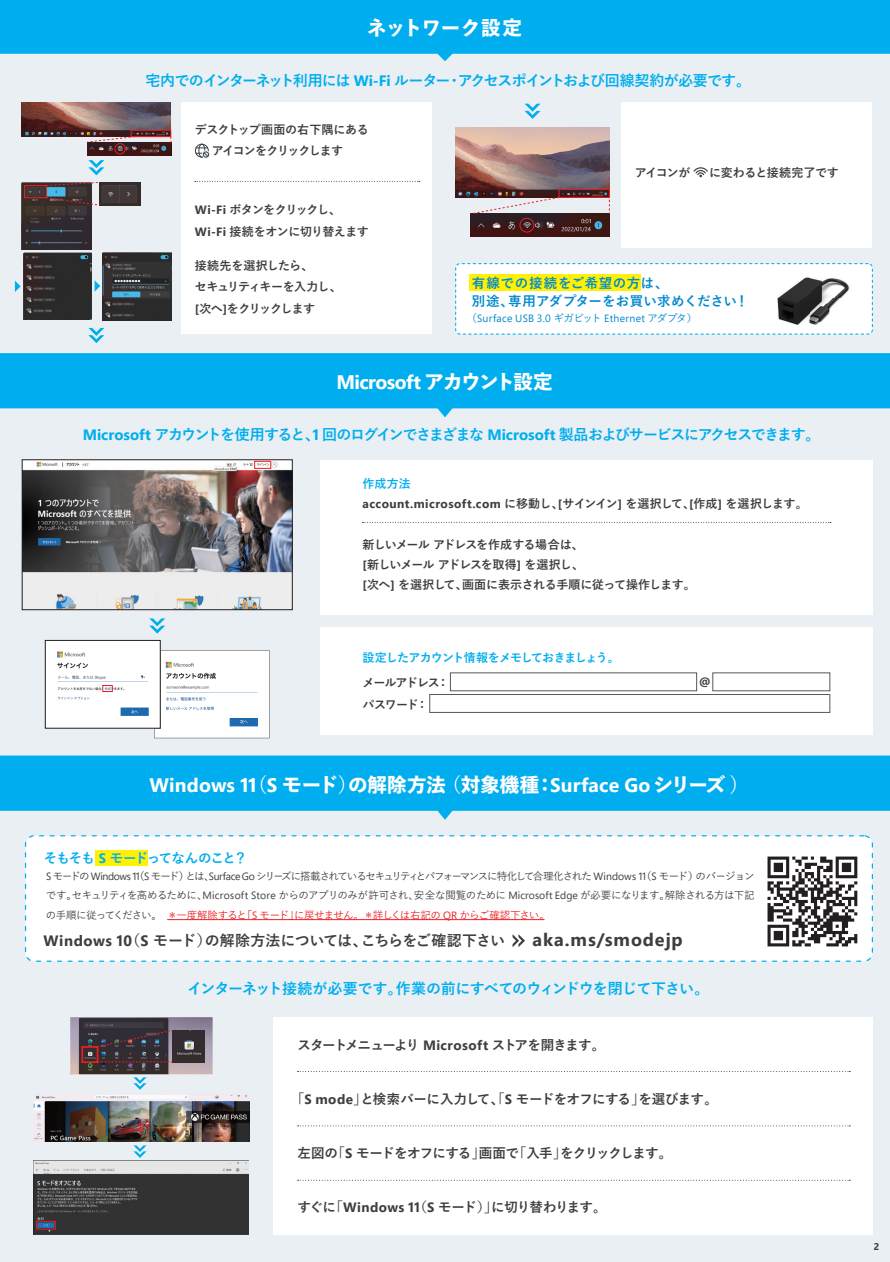
<style>
.page{position:relative;width:890px;height:1262px;background:#fff}
.page>*{position:absolute;margin:0;border:0;box-sizing:border-box;transform-origin:0 0}
.t1{font:800 19.5px "Yu Go Std N";letter-spacing:-.01em;color:#fff}
.t2{font:700 19.5px "Segoe Pro";letter-spacing:-.03em;color:#fff}
.t3{font:700 18px "Segoe Pro";letter-spacing:.05em;color:#3e3e3f}
.t4{font:700 15px "Yu Go";letter-spacing:-.08em;color:#00aeef}
.t5{font:700 15px "Yu Go";letter-spacing:-.05em;color:#00aeef}
.t6{font:700 15px "Yu Go";letter-spacing:-.035em;color:#3e3e3f}
.t7{font:700 13.5px "Yu Go";letter-spacing:-.06em;color:#3e3e3f}
.t8{font:700 13.5px "Yu Go";letter-spacing:-.04em;color:#3e3e3f}
.t9{font:700 13.5px/18px "Yu Go";letter-spacing:.03em;color:#0089cf}
.t10{font:700 13.5px "Yu Go";letter-spacing:-.1em;color:#3e3e3f}
.t11{font:700 13.5px "Yu Go";letter-spacing:-.07em;color:#00aeef}
.t12{font:700 12px/20.2px "Yu Go";letter-spacing:-.055em;color:#3e3e3f}
.t13{font:700 12px "Segoe Pro";letter-spacing:.035em;color:#3e3e3f}
.t14{font:700 12px/21.8px "Yu Go";letter-spacing:-.075em;color:#3e3e3f}
.t15{font:700 12px "Yu Go";letter-spacing:-.065em;color:#00aeef}
.t16{font:700 12px "Yu Go";letter-spacing:-.015em;color:#3e3e3f}
.t17{font:700 12px "Yu Go";letter-spacing:-.09em;color:#3e3e3f}
.t18{font:500 10.5px/19.2px "Yu Go";letter-spacing:-.07em;color:#3e3e3f;text-align:justify}
.t19{font:10.5px "Segoe Pro";letter-spacing:.03em;color:#0089cf}
.t20{font:700 9.75px "Segoe Pro";color:#3e3e3f}
.s1{font-family:"Segoe Pro"}
.s2{font-family:"Yu Go";font-weight:500}
.s3{font-family:"Yu Go Std N";font-weight:800}
.s4{font-family:"Yu Go"}
.s5{font-family:"Segoe Pro";font-weight:700}
.s6{font-family:"Segoe Pro";font-weight:400}
.s7{color:#ee1d23}
.s8{font-family:"Segoe Pro";font-weight:400;color:#ee1d23}
</style>
<div class="page">
<div style="left:0;top:0;width:890px;height:1261px;background:#e9eff3"></div>
<img style="left:471px;top:214px;width:138px;height:22px">
<img style="left:22px;top:182px;width:70px;height:67px">
<img style="left:87px;top:142px;width:84px;height:13px">
<div style="left:26px;top:835px;width:846px;height:125px;background:#fff;border-radius:8px"></div>
<div style="left:25px;top:835px;width:848px;height:126px;border:1px dashed #00aeef;border-radius:8px"></div>
<div style="left:96px;top:850px;width:52px;height:15px;background:#fff101"></div>
<div style="left:455px;top:263px;width:418px;height:71px;background:#fff"></div>
<div style="left:273px;top:1016px;width:599px;height:218px;background:#fff"></div>
<div style="left:622px;top:103px;width:250px;height:145px;background:#fff"></div>
<div style="left:181px;top:103px;width:251px;height:231px;background:#fff"></div>
<svg style="left:195px;top:181px;width:225px;height:1px"></svg>
<div style="left:470px;top:275px;width:171px;height:16px;background:#fff101"></div>
<img style="left:769px;top:269px;width:84px;height:58px">
<div style="left:320px;top:459px;width:553px;height:155px;background:#fff"></div>
<svg style="left:363px;top:522px;width:468px;height:1px"></svg>
<img style="left:24px;top:461px;width:267px;height:147px">
<div style="left:22px;top:459px;width:271px;height:151px;border:1px solid #231f20"></div>
<div style="left:195px;top:144px;width:14px;height:13px;border:1px solid #3e3e3f;border-radius:50%"></div>
<svg style="left:196px;top:143px;width:13px;height:15px"></svg>
<svg style="left:154px;top:650px;width:115px;height:88px;background:#f0f2f4"></svg>
<img style="left:47px;top:642px;width:111px;height:84px">
<img style="left:154px;top:650px;width:4px;height:76px">
<div style="left:45px;top:640px;width:115px;height:88px;border:1px solid #231f20"></div>
<svg style="left:298px;top:1125px;width:552px;height:1px"></svg>
<svg style="left:298px;top:1179px;width:552px;height:1px"></svg>
<img style="left:22px;top:103px;width:149px;height:34px">
<img style="left:70px;top:1017px;width:143px;height:56px">
<div style="left:81px;top:1045px;width:17px;height:17px;border:2px solid #ee1d23"></div>
<img style="left:172px;top:1029px;width:32px;height:32px">
<svg style="left:98px;top:1029px;width:75px;height:18px"></svg>
<svg style="left:98px;top:1061px;width:74px;height:1px"></svg>
<img style="left:34px;top:1160px;width:215px;height:74px">
<hr style="left:167px;top:919px;width:378px;height:1px;background:#ee1d23">
<svg style="left:768px;top:856px;width:89px;height:90px"></svg>
<div style="left:36px;top:1220px;width:20px;height:9px;border:1px solid #ee1d23"></div>
<div style="left:254px;top:461px;width:17px;height:7px;border:1px solid #ee1d23"></div>
<div style="left:102px;top:685px;width:11px;height:6px;border:1px solid #ee1d23"></div>
<img style="left:456px;top:127px;width:153px;height:70px">
<div style="left:131px;top:130px;width:40px;height:7px;border:1px solid #ee1d23"></div>
<svg style="left:86px;top:136px;width:50px;height:7px"></svg>
<div style="left:114px;top:143px;width:12px;height:11px;border:1px solid #ee1d23;border-radius:50%"></div>
<div style="left:558px;top:189px;width:52px;height:9px;border:1px solid #ee1d23"></div>
<svg style="left:470px;top:196px;width:90px;height:19px"></svg>
<svg style="left:609px;top:191px;width:1px;height:23px"></svg>
<div style="left:520px;top:218px;width:14px;height:14px;border:1px solid #ee1d23;border-radius:50%"></div>
<div style="left:320px;top:627px;width:552px;height:107px;background:#fff"></div>
<div style="left:430px;top:694px;width:400px;height:18px;border:1px solid #57585a"></div>
<svg style="left:0;top:0;width:890px;height:61px;background:#1bb5ef"></svg>
<svg style="left:0;top:353px;width:890px;height:64px;background:#1fb6ef"></svg>
<svg style="left:0;top:755px;width:890px;height:64px;background:#1fb6ef"></svg>
<svg style="left:88px;top:160px;width:16px;height:15px"></svg>
<svg style="left:88px;top:328px;width:16px;height:15px"></svg>
<svg style="left:149px;top:618px;width:16px;height:15px"></svg>
<svg style="left:133px;top:1077px;width:14px;height:12px"></svg>
<svg style="left:513px;top:934px;width:12px;height:13px"></svg>
<svg style="left:133px;top:1145px;width:14px;height:12px"></svg>
<svg style="left:525px;top:104px;width:16px;height:15px"></svg>
<div style="left:24px;top:185px;width:23px;height:13px;border:1px solid #ee1d23"></div>
<img style="left:100px;top:182px;width:40px;height:23px">
<svg style="left:45px;top:182px;width:56px;height:4px"></svg>
<svg style="left:45px;top:197px;width:56px;height:9px"></svg>
<svg style="left:15px;top:281px;width:6px;height:11px"></svg>
<svg style="left:95px;top:281px;width:5px;height:10px"></svg>
<img style="left:23px;top:252px;width:69px;height:67px">
<img style="left:103px;top:252px;width:68px;height:68px">
<img style="left:34px;top:1094px;width:215px;height:46px">
<svg style="left:693px;top:167px;width:15px;height:10px"></svg>
<h1 class="t1" style="left:367px;top:12px;width:156px">ネットワーク設定</h1>
<h3 class="t4" style="left:146px;top:72px;width:607px">宅内でのインターネット利用には <span class="s1">Wi-Fi</span> ルーター・アクセスポイントおよび回線契約が必要です。</h3>
<p class="t12" style="left:212px;top:119px;width:158px;line-height:21.8px;text-indent:-17px">デスクトップ画面の右下隅にあるアイコンをクリックします</p>
<p class="t12" style="left:195px;top:199px;width:175px;line-height:21.8px"><span class="s1">Wi-Fi</span> ボタンをクリックし、<br><span class="s1">Wi-Fi</span> 接続をオンに切り替えます</p>
<p class="t14" style="left:195px;top:254px;width:148px">接続先を選択したら、<br>セキュリティキーを入力し、<span class="s1">[</span>次へ<span class="s1">]</span>をクリックします</p>
<p class="t12" style="left:635px;top:162px;width:57px">アイコンが</p>
<p class="t16" style="left:709px;top:165px;width:131px">に変わると接続完了です</p>
<p class="t9" style="left:472px;top:274px;width:278px">有線での接続をご希望の方は、<br>別途、専用アダプターをお買い求めください！</p>
<p class="t19" style="left:467px;top:311px;width:232px"><span class="s2">（</span>Surface USB 3.0 <span class="s2">ギガビット</span> Ethernet <span class="s2">アダプタ）</span></p>
<h1 class="t2" style="left:337px;top:368px;width:218px">Microsoft <span class="s3">アカウント設定</span></h1>
<h3 class="t4" style="left:83px;top:426px;width:739px"><span class="s1">Microsoft</span> アカウントを使用すると、<span class="s1">1</span> 回のログインでさまざまな <span class="s1">Microsoft</span> 製品およびサービスにアクセスできます。</h3>
<p class="t15" style="left:363px;top:476px;width:50px">作成方法</p>
<p class="t13" style="left:363px;top:495px;width:447px">account.microsoft.com <span class="s4">に移動し、</span>[<span class="s4">サインイン</span>] <span class="s4">を選択して、</span>[<span class="s4">作成</span>] <span class="s4">を選択します。</span></p>
<p class="t12" style="left:363px;top:534px;width:335px">新しいメールアドレスを作成する場合は、<br><span class="s1">[</span>新しいメールアドレスを取得<span class="s1">]</span> を選択し、<br><span class="s1">[</span>次へ<span class="s1">]</span> を選択して、画面に表示される手順に従って操作します。</p>
<p class="t15" style="left:363px;top:650px;width:259px">設定したアカウント情報をメモしておきましょう。</p>
<p class="t17" style="left:363px;top:676px;width:88px">メールアドレス：</p>
<p class="t13" style="left:699px;top:672px;width:13px">@</p>
<p class="t12" style="left:363px;top:694px;width:67px">パスワード：</p>
<h1 class="t1" style="left:149px;top:768px;width:602px"><span class="s5">Windows 11</span>（<span class="s5">S</span> モード）の解除方法（対象機種：<span class="s5">Surface Go</span>シリーズ）</h1>
<p class="t11" style="left:44px;top:850px;width:205px">そもそも <span class="s1">S</span> モードってなんのこと？</p>
<p class="t18" style="left:46px;top:865px;width:711px"><span class="s6">S</span> モードの <span class="s6">Windows 11</span>（<span class="s6">S</span> モード）とは、<span class="s6">Surface Go</span> シリーズに搭載されているセキュリティとパフォーマンスに特化して合理化された <span class="s6">Windows 11</span>（<span class="s6">S</span> モード）のバージョンです。セキュリティを高めるために、<span class="s6">Microsoft Store</span> からのアプリのみが許可され、安全な閲覧のために <span class="s6">Microsoft Edge</span> が必要になります。解除される方は下記の手順に従ってください。　<span class="s7">＊一度解除すると「</span><span class="s8">S</span> <span class="s7">モード」に戻せません。＊詳しくは右記の</span> <span class="s8">QR</span> <span class="s7">からご確認下さい。</span></p>
<h3 class="t6" style="left:44px;top:931px;width:463px"><span class="s1">Windows 10</span>（<span class="s1">S</span> モード）の解除方法については、こちらをご確認下さい</h3>
<h2 class="t3" style="left:533px;top:926px;width:152px">aka.ms/smodejp</h2>
<h3 class="t5" style="left:187px;top:980px;width:524px">インターネット接続が必要です。作業の前にすべてのウィンドウを閉じて下さい。</h3>
<p class="t10" style="left:298px;top:1037px;width:309px">スタートメニューより <span class="s1">Microsoft</span> ストアを開きます。</p>
<p class="t8" style="left:291px;top:1091px;width:429px">「<span class="s1">S mode</span>」と検索バーに入力して、「<span class="s1">S</span> モードをオフにする」を選びます。</p>
<p class="t7" style="left:298px;top:1144px;width:376px">左図の「<span class="s1">S</span> モードをオフにする」画面で「入手」をクリックします。</p>
<p class="t7" style="left:298px;top:1199px;width:311px">すぐに「<span class="s1">Windows 11</span>（<span class="s1">S</span> モード）」に切り替わります。</p>
<p class="t20" style="left:874px;top:1238px;width:7px">2</p>
</div>
